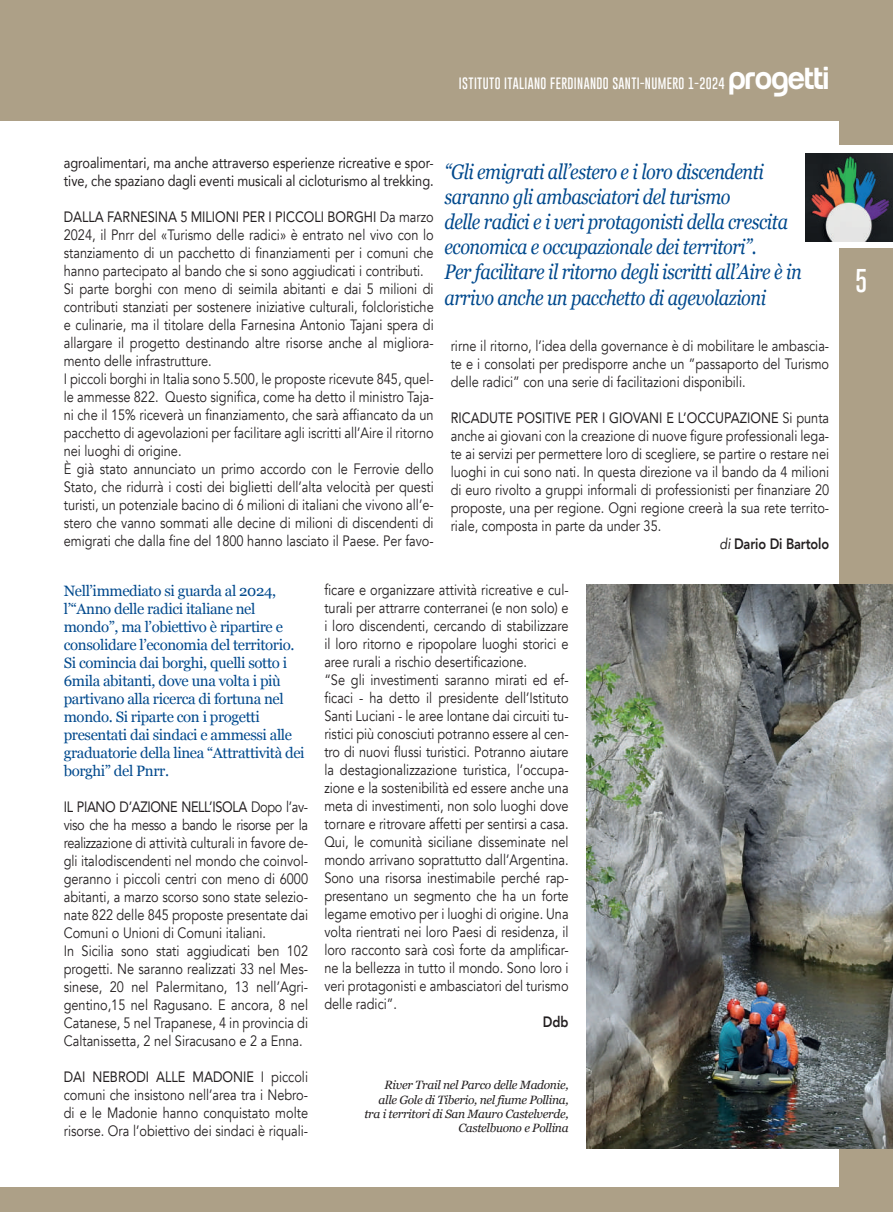
<style>
.page{position:relative;width:893px;height:1212px;background:#ada087}
.page>*{position:absolute;margin:0;border:0;box-sizing:border-box;transform-origin:0 0}
.t1{font:500 33px "Run";letter-spacing:-.035em;color:#fff}
.t2{font:100 24px "Gobold";color:#fff}
.t3{font:italic 21px/25.2px "Georgia";letter-spacing:-.025em;color:#01498d;scale:.86 1}
.t4{font:15px/18px "Avenir";color:#231f20;scale:.85 1}
.t5{font:15px/18px "Georgia";letter-spacing:-.025em;color:#01498d}
.t6{font:15px/18px "Avenir";color:#231f20;scale:.85 1}
.t7{font:800 15px "Avenir";letter-spacing:-.01em;color:#231f20;scale:.85 1}
.t8{font:italic 12px/14.4px "Georgia";letter-spacing:-.025em;color:#231f20;text-align:right}
.t9{font:100 12px "Gobold";letter-spacing:.03em;color:#fff}
.s1{font-style:inherit}
.s2{font-weight:400;font-style:italic}
</style>
<div class="page">
<div style="left:0;top:121px;width:839px;height:1065px;background:#fff"></div>
<div style="left:829px;top:146px;width:64px;height:102px;background:#fff"></div>
<img style="left:805px;top:153px;width:88px;height:89px">
<img style="left:587px;top:585px;width:306px;height:563px">
<p class="t9" style="left:459px;top:75px;width:267px">ISTITUTO ITALIANO FERDINANDO SANTI-NUMERO 1-2024</p>
<h1 class="t1" style="left:728px;top:65px;width:102px">progetti</h1>
<p class="t6" style="left:64px;top:153px;width:437px">agroalimentari, ma anche attraverso esperienze ricreative e spor&shy;tive, che spaziano dagli eventi musicali al cicloturismo al trekking.</p>
<p class="t4" style="left:64px;top:208px;width:437px"><span class="s1">DALLA FARNESINA 5 MILIONI PER I PICCOLI BORGHI</span> Da marzo 2024, il Pnrr del «Turismo delle radici» è entrato nel vivo con lo stanziamento di un pacchetto di finanziamenti per i comuni che hanno partecipato al bando che si sono aggiudicati i contributi.<br>Si parte borghi con meno di seimila abitanti e dai 5 milioni di contributi stanziati per sostenere iniziative culturali, folcloristiche e culinarie, ma il titolare della Farnesina Antonio Tajani spera di allargare il progetto destinando altre risorse anche al migliora&shy;mento delle infrastrutture.<br>I piccoli borghi in Italia sono 5.500, le proposte ricevute 845, quel&shy;le ammesse 822. Questo significa, come ha detto il ministro Taja&shy;ni che il 15% riceverà un finanziamento, che sarà affiancato da un pacchetto di agevolazioni per facilitare agli iscritti all’Aire il ritorno nei luoghi di origine.<br>È già stato annunciato un primo accordo con le Ferrovie dello Stato, che ridurrà i costi dei biglietti dell’alta velocità per questi turisti, un potenziale bacino di 6 milioni di italiani che vivono all’e&shy;stero che vanno sommati alle decine di milioni di discendenti di emigrati che dalla fine del 1800 hanno lasciato il Paese. Per favo-</p>
<p class="t3" style="left:445px;top:158px;width:417px">“Gli emigrati all’estero e i loro discendenti saranno gli ambasciatori del turismo<br>delle radici e i veri protagonisti della crescita economica e occupazionale dei territori”.<br>Per facilitare il ritorno degli iscritti all’Aire è in arrivo anche un pacchetto di agevolazioni</p>
<p class="t4" style="left:451px;top:337px;width:447px;text-align:justify">rirne il ritorno, l’idea della governance è di mobilitare le ambascia&shy;te e i consolati per predisporre anche un ”passaporto del Turismo delle radici” con una serie di facilitazioni disponibili.</p>
<p class="t6" style="left:451px;top:408px;width:447px">RICADUTE POSITIVE PER I GIOVANI E L’OCCUPAZIONE <span class="s1">Si punta</span></p>
<p class="t4" style="left:451px;top:427px;width:447px">anche ai giovani con la creazione di nuove figure professionali lega-</p>
<p class="t4" style="left:451px;top:445px;width:447px">te ai servizi per permettere loro di scegliere, se partire o restare nei</p>
<p class="t4" style="left:451px;top:463px;width:447px">luoghi in cui sono nati. In questa direzione va il bando da 4 milioni</p>
<p class="t4" style="left:451px;top:481px;width:447px">di euro rivolto a gruppi informali di professionisti per finanziare 20</p>
<p class="t4" style="left:451px;top:499px;width:447px">proposte, una per regione. Ogni regione creerà la sua rete territo-</p>
<p class="t4" style="left:451px;top:517px;width:249px">riale, composta in parte da under 35.</p>
<p class="t7" style="left:720px;top:532px;width:130px"><span class="s2">di</span> Dario Di Bartolo</p>
<p class="t5" style="left:64px;top:581px;width:242px">Nell’immediato si guarda al 2024, l’“Anno delle radici italiane nel mondo”, ma l’obiettivo è ripartire e consolidare l’economia del territorio.<br>Si comincia dai borghi, quelli sotto i 6mila abitanti, dove una volta i più partivano alla ricerca di fortuna nel mondo. Si riparte con i progetti presentati dai sindaci e ammessi alle graduatorie della linea “Attrattività dei borghi” del Pnrr.</p>
<p class="t4" style="left:64px;top:798px;width:289px"><span class="s1">IL PIANO D’AZIONE NELL’ISOLA</span> Dopo l’av&shy;viso che ha messo a bando le risorse per la realizzazione di attività culturali in favore de&shy;gli italodiscendenti nel mondo che coinvol&shy;geranno i piccoli centri con meno di 6000 abitanti, a marzo scorso sono state selezio&shy;nate 822 delle 845 proposte presentate dai Comuni o Unioni di Comuni italiani.<br>In Sicilia sono stati aggiudicati ben 102 progetti. Ne saranno realizzati 33 nel Mes&shy;sinese, 20 nel Palermitano, 13 nell’Agri&shy;gentino,15 nel Ragusano. E ancora, 8 nel Catanese, 5 nel Trapanese, 4 in provincia di Caltanissetta, 2 nel Siracusano e 2 a Enna.</p>
<p class="t4" style="left:64px;top:1068px;width:289px;text-align:justify"><span class="s1">DAI NEBRODI ALLE MADONIE</span> I piccoli comuni che insistono nell’area tra i Nebro&shy;di e le Madonie hanno conquistato molte risorse. Ora l’obiettivo dei sindaci è riquali-</p>
<p class="t4" style="left:324px;top:581px;width:289px">ficare e organizzare attività ricreative e cul&shy;turali per attrarre conterranei (e non solo) e i loro discendenti, cercando di stabilizzare il loro ritorno e ripopolare luoghi storici e aree rurali a rischio desertificazione.<br>“Se gli investimenti saranno mirati ed ef&shy;ficaci - ha detto il presidente dell’Istituto Santi Luciani - le aree lontane dai circuiti tu&shy;ristici più conosciuti potranno essere al cen&shy;tro di nuovi flussi turistici. Potranno aiutare la destagionalizzazione turistica, l’occupa&shy;zione e la sostenibilità ed essere anche una meta di investimenti, non solo luoghi dove tornare e ritrovare affetti per sentirsi a casa.<br>Qui, le comunità siciliane disseminate nel mondo arrivano soprattutto dall’Argentina.<br>Sono una risorsa inestimabile perché rap&shy;presentano un segmento che ha un forte legame emotivo per i luoghi di origine. Una volta rientrati nei loro Paesi di residenza, il loro racconto sarà così forte da amplificar&shy;ne la bellezza in tutto il mondo. Sono loro i veri protagonisti e ambasciatori del turismo delle radici”.</p>
<p class="t7" style="left:543px;top:1010px;width:32px">Ddb</p>
<p class="t8" style="left:364px;top:1077px;width:206px">River Trail nel Parco delle Madonie, alle Gole di Tiberio, nel fiume Pollina, tra i territori di San Mauro Castelverde, Castelbuono e Pollina</p>
<h2 class="t2" style="left:855px;top:265px;width:14px">5</h2>
</div>
